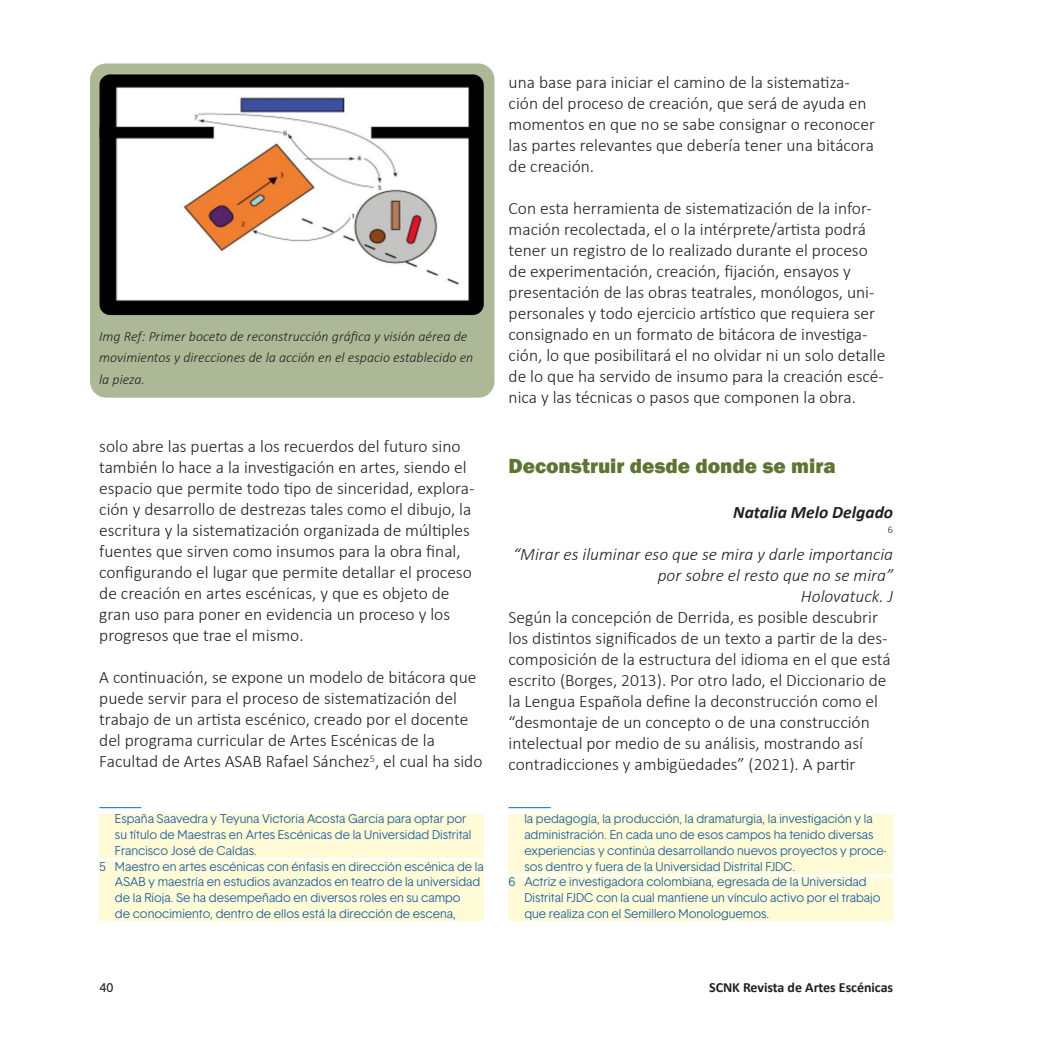
<style>
.page{position:relative;width:1042px;height:1042px;background:#fff}
.page>*{position:absolute;margin:0;border:0;box-sizing:border-box;transform-origin:0 0}
.TITULOS_DE_LOS_RESUM{font:800 21px "Franklin Gothic";color:#5e7532}
.CUERPO_DE_TEXTO{font:300 17.5px/21px "Calibri";color:#231f20}
.CUERPO_DE_TEXTO-2{font:italic 300 17.5px/21px "Calibri";color:#231f20;text-align:right}
.CUERPO_DE_TEXTO-3{font:italic 700 17.5px "Calibri";color:#231f20}
.CUERPO_DE_TEXTO-4{font:italic 300 14px/21px "Calibri";color:#231f20}
.t1{font:700 14px "Calibri";letter-spacing:-.005em;color:#231f20}
.NOTAS_AL_PIE{font:300 12.25px/15.8px "Basetica";color:#175d9e}
.t2{font:12.25px "Basetica";color:#231f20}
.CUERPO_DE_TEXTO-5{font:300 10.15px "Calibri";color:#231f20}
</style>
<div class="page">
<div style="left:90px;top:63px;width:404px;height:335px;background:#acb896;border-radius:16px"></div>
<hr style="left:99px;top:807px;width:42px;height:1px;background:#0076a3">
<div style="left:99px;top:814px;width:385px;height:44px;background:#fffbd6"></div>
<div style="left:99px;top:861px;width:385px;height:60px;background:#fffbd6"></div>
<hr style="left:508px;top:807px;width:43px;height:1px;background:#0076a3">
<div style="left:508px;top:814px;width:385px;height:60px;background:#fffbd6"></div>
<div style="left:508px;top:877px;width:385px;height:44px;background:#fffbd6"></div>
<img style="left:99px;top:74px;width:385px;height:241px">
<p class="CUERPO_DE_TEXTO-4" style="left:99px;top:326px;width:376px">Img Ref: Primer boceto de reconstrucción gráfica y visión aérea de movimientos y direcciones de la acción en el espacio establecido en la pieza.</p>
<p class="CUERPO_DE_TEXTO" style="left:99px;top:436px;width:377px">solo abre las puertas a los recuerdos del futuro sino también lo hace a la investigación en artes, siendo el espacio que permite todo tipo de sinceridad, explora&shy;ción y desarrollo de destrezas tales como el dibujo, la escritura y la sistematización organizada de múltiples fuentes que sirven como insumos para la obra final, configurando el lugar que permite detallar el proceso de creación en artes escénicas, y que es objeto de gran uso para poner en evidencia un proceso y los progresos que trae el mismo.</p>
<p class="CUERPO_DE_TEXTO" style="left:99px;top:667px;width:385px">A continuación, se expone un modelo de bitácora que puede servir para el proceso de sistematización del trabajo de un artista escénico, creado por el docente del programa curricular de Artes Escénicas de la Facultad de Artes ASAB Rafael Sánchez<sup>5</sup>, el cual ha sido</p>
<p class="NOTAS_AL_PIE" style="left:115px;top:811px;width:358px">España Saavedra y Teyuna Victoria Acosta Garcia para optar por su título de Maestras en Artes Escénicas de la Universidad Distrital<br>Francisco José de Caldas.</p>
<p class="NOTAS_AL_PIE" style="left:115px;top:858px;width:370px;text-indent:-16px">5 Maestro en artes escénicas con énfasis en dirección escénica de la ASAB y maestría en estudios avanzados en teatro de la universidad de la Rioja. Se ha desempeñado en diversos roles en su campo<br>de conocimiento, dentro de ellos está la dirección de escena,</p>
<p class="CUERPO_DE_TEXTO" style="left:508px;top:71px;width:368px">una base para iniciar el camino de la sistematiza&shy;ción del proceso de creación, que será de ayuda en momentos en que no se sabe consignar o reconocer las partes relevantes que debería tener una bitácora de creación.</p>
<p class="CUERPO_DE_TEXTO" style="left:508px;top:197px;width:378px">Con esta herramienta de sistematización de la infor&shy;mación recolectada, el o la intérprete/artista podrá tener un registro de lo realizado durante el proceso de experimentación, creación, fijación, ensayos y presentación de las obras teatrales, monólogos, uni&shy;personales y todo ejercicio artístico que requiera ser consignado en un formato de bitácora de investiga&shy;ción, lo que posibilitará el no olvidar ni un solo detalle de lo que ha servido de insumo para la creación escé&shy;nica y las técnicas o pasos que componen la obra.</p>
<p class="TITULOS_DE_LOS_RESUM" style="left:508px;top:452px;width:329px">Deconstruir desde donde se mira</p>
<p class="CUERPO_DE_TEXTO-3" style="left:733px;top:500px;width:161px">Natalia Melo Delgado</p>
<p class="CUERPO_DE_TEXTO-5" style="left:888px;top:524px;width:7px">6</p>
<p class="CUERPO_DE_TEXTO-2" style="left:513px;top:544px;width:381px">“Mirar es iluminar eso que se mira y darle importancia por sobre el resto que no se mira”</p>
<p class="CUERPO_DE_TEXTO-2" style="left:801px;top:586px;width:94px">Holovatuck. J</p>
<p class="CUERPO_DE_TEXTO" style="left:508px;top:607px;width:383px">Según la concepción de Derrida, es posible descubrir los distintos significados de un texto a partir de la des&shy;composición de la estructura del idioma en el que está escrito (Borges, 2013). Por otro lado, el Diccionario de la Lengua Española define la deconstrucción como el “desmontaje de un concepto o de una construcción intelectual por medio de su análisis, mostrando así contradicciones y ambigüedades” (2021). A partir</p>
<p class="NOTAS_AL_PIE" style="left:524px;top:811px;width:363px">la pedagogía, la producción, la dramaturgia, la investigación y la administración. En cada uno de esos campos ha tenido diversas experiencias y continúa desarrollando nuevos proyectos y proce&shy;sos dentro y fuera de la Universidad Distrital FJDC.</p>
<p class="NOTAS_AL_PIE" style="left:524px;top:874px;width:358px;text-indent:-16px">6 Actriz e investigadora colombiana, egresada de la Universidad<br>Distrital FJDC con la cual mantiene un vínculo activo por el trabajo que realiza con el Semillero Monologuemos.</p>
<p class="t2" style="left:100px;top:979px;width:15px">40</p>
<p class="t1" style="left:709px;top:977px;width:185px">SCNK Revista de Artes Escénicas</p>
</div>
